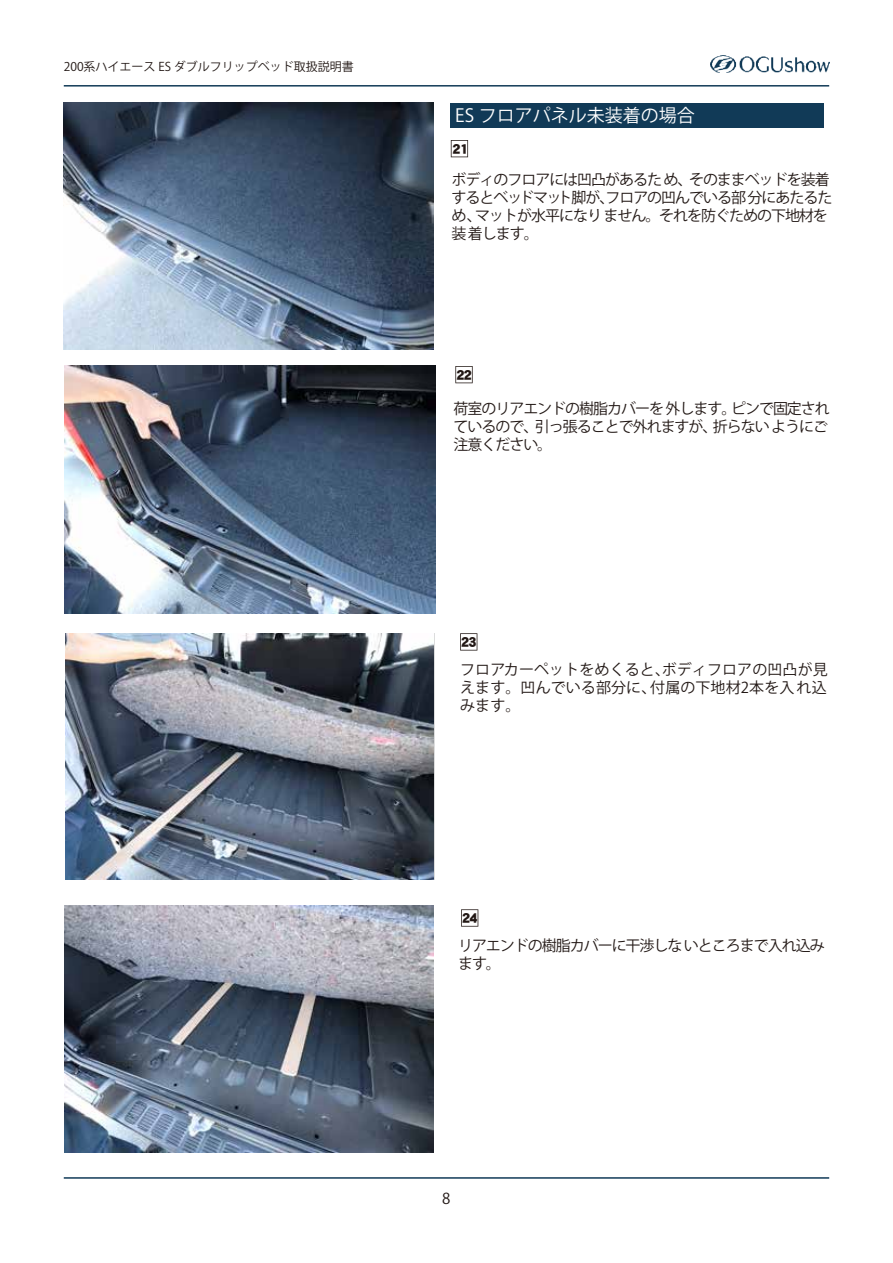
<style>
.page{position:relative;width:893px;height:1263px;background:#fff}
.page>*{position:absolute;margin:0;border:0;box-sizing:border-box;transform-origin:0 0}
.t1{font:18px "Koz Go Pr 6 N";color:#fff}
.t2{font:15px/18px "Gothic MB101 Pr 6 N Regular 83 pv RKSJ H";letter-spacing:-.07em;color:#221815}
.t3{font:15px "DF Gothic Std W10";letter-spacing:-.05em;color:#221815}
.t4{font:15px "Futo Go B101 Pr 6 N Bold 83 pv RKSJ H";color:#221815}
.t5{font:12px "Gothic MB101 Pr 6 N Regular 83 pv RKSJ H";color:#221815}
</style>
<div class="page">
<img style="left:711px;top:55px;width:118px;height:17px">
<hr style="left:64px;top:1177px;width:765px;height:2px;background:#113a57">
<hr style="left:64px;top:85px;width:765px;height:2px;background:#113a57">
<svg style="left:451px;top:140px;width:17px;height:17px"></svg>
<svg style="left:455px;top:366px;width:18px;height:17px"></svg>
<svg style="left:460px;top:633px;width:17px;height:17px"></svg>
<svg style="left:461px;top:909px;width:17px;height:18px"></svg>
<div style="left:450px;top:103px;width:373px;height:25px;background:#113a57"></div>
<img style="left:64px;top:102px;width:370px;height:247px">
<img style="left:65px;top:365px;width:370px;height:248px">
<img style="left:66px;top:633px;width:368px;height:246px">
<img style="left:64px;top:906px;width:370px;height:247px">
<p class="t5" style="left:64px;top:60px;width:292px">200系ハイエース ES ダブルフリップベッド取扱説明書</p>
<p class="t1" style="left:455px;top:105px;width:241px">ES フロアパネル未装着の場合</p>
<p class="t3" style="left:452px;top:140px;width:17px">21</p>
<p class="t2" style="left:452px;top:171px;width:382px">ボディのフロアには凹凸があるた め、そのままベッドを装着するとベッドマット脚が、フロアの凹んでいる部 分にあたるため、マットが水平になり ません。それを防ぐための下地材を装 着します。</p>
<p class="t3" style="left:456px;top:366px;width:17px">22</p>
<p class="t2" style="left:453px;top:400px;width:378px;text-align:justify">荷室のリアエンドの樹脂カバーを 外します。ピンで固定されているので、引っ張ることで外れますが、折らない ようにご注意ください。</p>
<p class="t3" style="left:461px;top:633px;width:17px">23</p>
<p class="t2" style="left:460px;top:661px;width:369px;text-align:justify">フロアカーペットをめくると、ボディフロアの凹凸が見えます。凹んでいる部分に、付属の下地材2本を入れ込みます。</p>
<p class="t3" style="left:462px;top:910px;width:17px">24</p>
<p class="t2" style="left:458px;top:937px;width:368px">リアエンドの樹脂カバーに干渉しな いところまで入れ込みます。</p>
<p class="t4" style="left:442px;top:1190px;width:10px">8</p>
</div>
